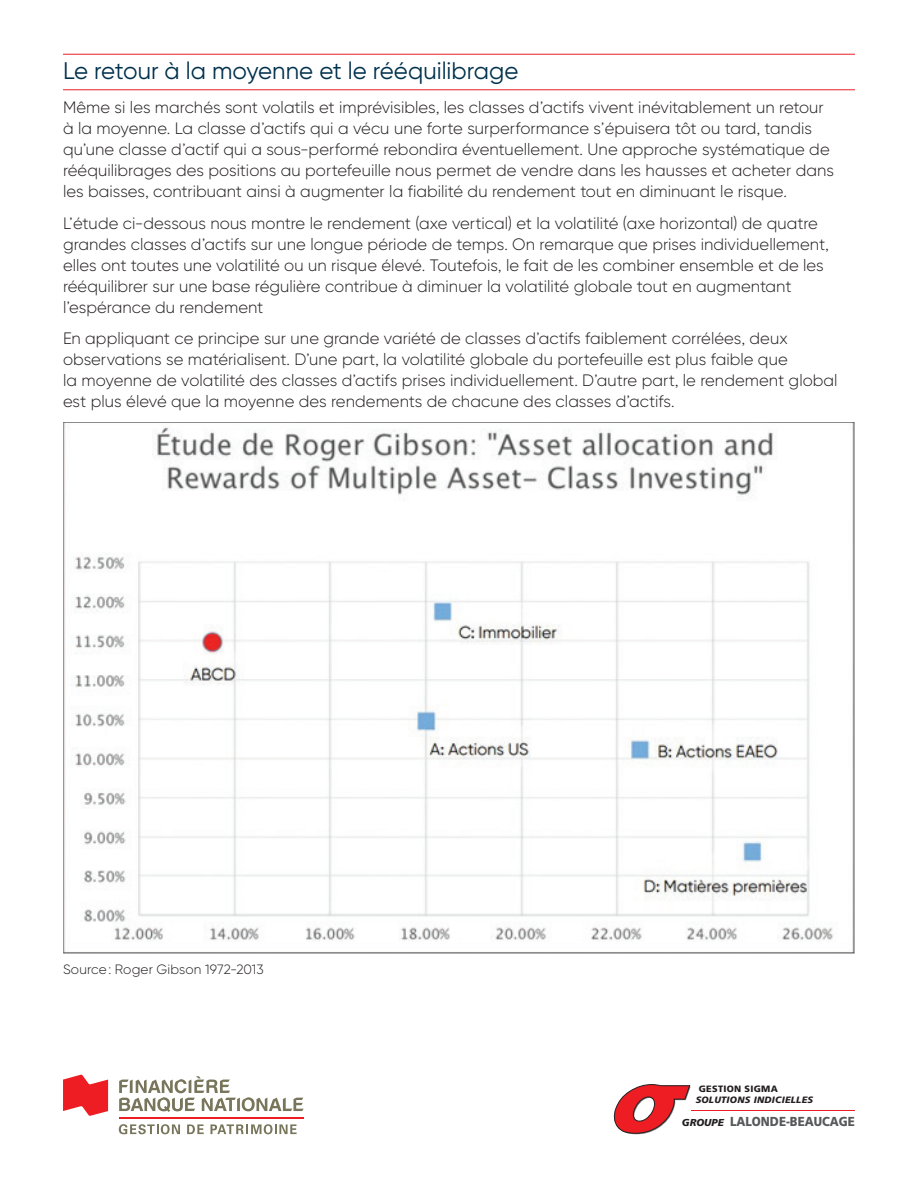
<style>
.page{position:relative;width:918px;height:1188px;background:#fff}
.page>*{position:absolute;margin:0;border:0;box-sizing:border-box;transform-origin:0 0}
.t1{font:24px "Gilroy BN";color:#00314d}
.t2{font:300 16.5px/21px "Gilroy BN";color:#231f20}
.t3{font:300 13.5px "Gilroy BN";letter-spacing:.01em;color:#231f20}
.t4{font:900 13.05px "Frutiger";color:#57585a;scale:.89 1}
.t5{font:italic 900 9.15px "Frutiger";letter-spacing:.03em;color:#231f20}
.t6{font:900 9.15px "Frutiger";letter-spacing:.03em;color:#231f20}
.s1{font-style:italic;font-size:10.05px;color:#231f20}
</style>
<div class="page">
<hr style="left:63px;top:54px;width:792px;height:1px;background:#ee1d23">
<hr style="left:63px;top:90px;width:792px;height:1px;background:#ee1d23">
<img style="left:63px;top:423px;width:792px;height:530px">
<svg style="left:613px;top:1084px;width:78px;height:50px"></svg>
<hr style="left:691px;top:1110px;width:164px;height:1px;background:#ee1d23">
<svg style="left:119px;top:1076px;width:185px;height:36px"></svg>
<svg style="left:63px;top:1075px;width:45px;height:41px"></svg>
<svg style="left:119px;top:1124px;width:61px;height:10px"></svg>
<svg style="left:187px;top:1124px;width:17px;height:10px"></svg>
<svg style="left:210px;top:1124px;width:87px;height:10px"></svg>
<hr style="left:119px;top:1117px;width:185px;height:1px;background:#ee1d23">
<h1 class="t1" style="left:63px;top:56px;width:457px">Le retour à la moyenne et le rééquilibrage</h1>
<p class="t2" style="left:63px;top:97px;width:772px">Même si les marchés sont volatils et imprévisibles, les classes d’actifs vivent inévitablement un retour à la moyenne. La classe d’actifs qui a vécu une forte surperformance s’épuisera tôt ou tard, tandis qu’une classe d’actif qui a sous-performé rebondira éventuellement. Une approche systématique de rééquilibrages des positions au portefeuille nous permet de vendre dans les hausses et acheter dans les baisses, contribuant ainsi à augmenter la fiabilité du rendement tout en diminuant le risque.</p>
<p class="t2" style="left:63px;top:212px;width:767px">L’étude ci-dessous nous montre le rendement (axe vertical) et la volatilité (axe horizontal) de quatre grandes classes d’actifs sur une longue période de temps. On remarque que prises individuellement, elles ont toutes une volatilité ou un risque élevé. Toutefois, le fait de les combiner ensemble et de les rééquilibrer sur une base régulière contribue à diminuer la volatilité globale tout en augmentant l’espérance du rendement</p>
<p class="t2" style="left:63px;top:328px;width:776px">En appliquant ce principe sur une grande variété de classes d’actifs faiblement corrélées, deux observations se matérialisent. D’une part, la volatilité globale du portefeuille est plus faible que<br>la moyenne de volatilité des classes d’actifs prises individuellement. D’autre part, le rendement global est plus élevé que la moyenne des rendements de chacune des classes d’actifs.</p>
<p class="t3" style="left:63px;top:961px;width:202px">Source: Roger Gibson 1972-2013</p>
<p class="t6" style="left:699px;top:1083px;width:81px">GESTION SIGMA</p>
<p class="t5" style="left:696px;top:1094px;width:119px">SOLUTIONS INDICIELLES</p>
<p class="t4" style="left:682px;top:1114px;width:196px"><span class="s1">GROUPE</span> LALONDE-BEAUCAGE</p>
</div>
